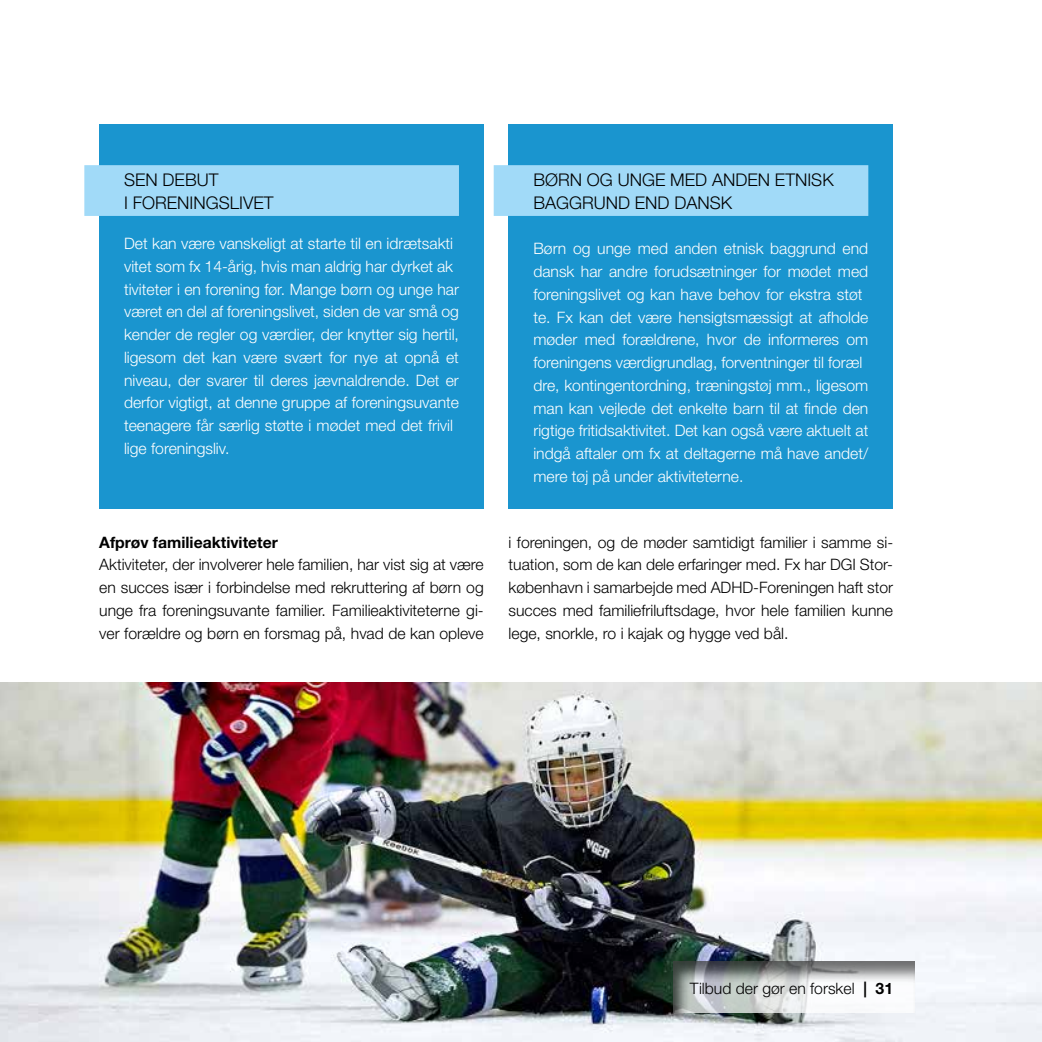
<style>
.page{position:relative;width:1042px;height:1042px;background:#fff}
.page>*{position:absolute;margin:0;border:0;box-sizing:border-box;transform-origin:0 0}
.t1{font:300 17.5px/22.8px "Helvetica Neue LT Std";color:#000}
.t2{font:300 15.75px/22.8px "Helvetica Neue LT Std";color:#fff}
.t3{font:300 15.75px/22.8px "Helvetica Neue LT Std";color:#000;text-align:justify}
.t4{font:700 15.75px "Helvetica Neue LT Std";color:#000}
.s1{font-weight:700}
</style>
<div class="page">
<div style="left:99px;top:124px;width:385px;height:384px;background:#1a95cf"></div>
<div style="left:84px;top:165px;width:375px;height:51px;background:#a1daf8"></div>
<div style="left:508px;top:124px;width:385px;height:384px;background:#1a95cf"></div>
<div style="left:494px;top:165px;width:374px;height:51px;background:#a1daf8"></div>
<img style="left:0;top:682px;width:1042px;height:360px">
<div style="left:672px;top:959px;width:244px;height:54px;background:#000;opacity:.75"></div>
<p class="t1" style="left:124px;top:168px;width:151px">SEN DEBUT<br>I FORENINGSLIVET</p>
<p class="t2" style="left:124px;top:232px;width:336px">Det kan være vanskeligt at starte til en idrætsakti vitet som fx 14-årig, hvis man aldrig har dyrket ak tiviteter i en forening før. Mange børn og unge har været en del af foreningslivet, siden de var små og kender de regler og værdier, der knytter sig hertil, ligesom det kan være svært for nye at opnå et niveau, der svarer til deres jævnaldrende. Det er derfor vigtigt, at denne gruppe af foreningsuvante teenagere får særlig støtte i mødet med det frivil lige foreningsliv.</p>
<p class="t4" style="left:99px;top:532px;width:180px">Afprøv familieaktiviteter</p>
<p class="t3" style="left:99px;top:553px;width:386px">Aktiviteter, der involverer hele familien, har vist sig at være en succes især i forbindelse med rekruttering af børn og unge fra foreningsuvante familier. Familieaktiviteterne gi&shy;ver forældre og børn en forsmag på, hvad de kan opleve</p>
<p class="t1" style="left:533px;top:168px;width:302px">BØRN OG UNGE MED ANDEN ETNISK<br>BAGGRUND END DANSK</p>
<p class="t2" style="left:533px;top:237px;width:336px">Børn og unge med anden etnisk baggrund end dansk har andre forudsætninger for mødet med foreningslivet og kan have behov for ekstra støt te. Fx kan det være hensigtsmæssigt at afholde møder med forældrene, hvor de informeres om foreningens værdigrundlag, forventninger til foræl dre, kontingentordning, træningstøj mm., ligesom man kan vejlede det enkelte barn til at finde den rigtige fritidsaktivitet. Det kan også være aktuelt at indgå aftaler om fx at deltagerne må have andet/ mere tøj på under aktiviteterne.</p>
<p class="t3" style="left:508px;top:530px;width:386px">i foreningen, og de møder samtidigt familier i samme si&shy;tuation, som de kan dele erfaringer med. Fx har DGI Stor&shy;københavn i samarbejde med ADHD-Foreningen haft stor succes med familiefriluftsdage, hvor hele familien kunne lege, snorkle, ro i kajak og hygge ved bål.</p>
<p class="t3" style="left:690px;top:977px;width:205px">Tilbud der gør en forskel <span class="s1">| 31</span></p>
</div>
